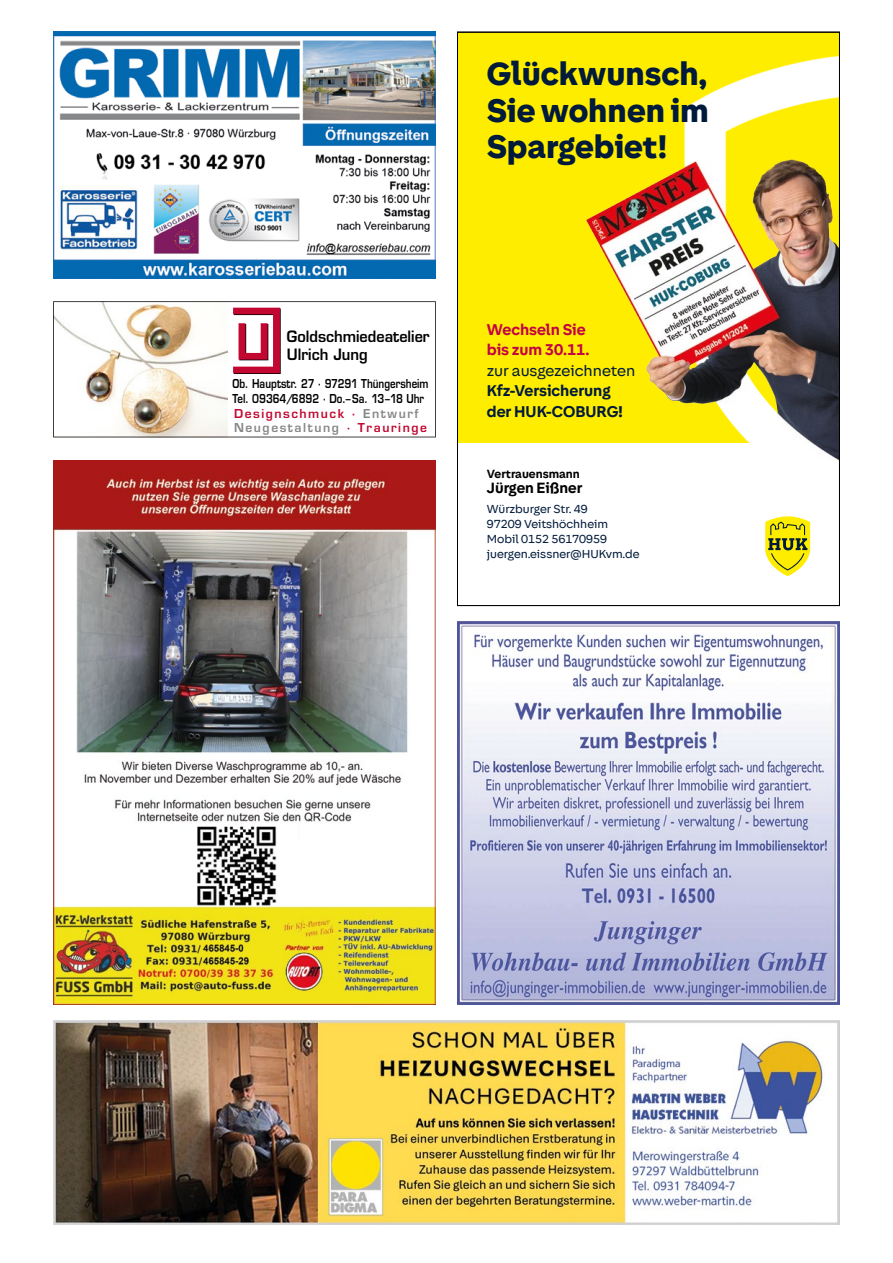
<style>
.page{position:relative;width:893px;height:1263px;background:#fff}
.page>*{position:absolute;margin:0;border:0;box-sizing:border-box;transform-origin:0 0}
.t1{font:900 33px/36.3px "HUK Sans";color:#001a3b;text-align:justify}
.t2{font:700 15.75px/20.4px "HUK Sans";color:#001a3b}
.t3{font:700 15.75px/20.5px "HUK Sans";color:#c20344}
.t4{font:15.75px "HUK Sans";letter-spacing:-.01em;color:#001a3b}
.t5{font:600 15.3px/18.3px "Eurostile";color:#000;scale:.95 1}
.t6{font:700 15px "HUK Sans";color:#000}
.t7{font:600 12px/14.5px "Eurostile";letter-spacing:.015em;color:#000;scale:.81 1}
.t8{font:12px/15px "HUK Sans";color:#001a3b}
.t9{font:700 12px "HUK Sans";letter-spacing:-.005em;color:#000}
.s1{color:#c20831}
.s2{color:#878787}
.s3{font-weight:900}
</style>
<div class="page">
<svg style="left:53px;top:301px;width:383px;height:136px"></svg>
<img style="left:53px;top:1020px;width:787px;height:205px">
<img style="left:53px;top:460px;width:383px;height:544px">
<img style="left:457px;top:621px;width:383px;height:383px">
<img style="left:53px;top:32px;width:383px;height:247px">
<div style="left:457px;top:32px;width:383px;height:410px;background:#ffed00"></div>
<img style="left:576px;top:56px;width:262px;height:404px">
<svg style="left:765px;top:516px;width:45px;height:60px"></svg>
<h1 class="t1" style="left:487px;top:54px;width:224px">Glückwunsch, Sie wohnen im Spargebiet!</h1>
<p class="t5" style="left:287px;top:327px;width:152px">Goldschmiedeatelier<br>Ulrich Jung</p>
<p class="t7" style="left:233px;top:376px;width:243px">Ob. Hauptstr. 27 · 97291 Thüngersheim<br>Tel. 09364/6892 · Do.–Sa. 13–18 Uhr<br><span class="s1">Designschmuck ·</span> <span class="s2">Entwurf<br>Neugestaltung</span> <span class="s1">· Trauringe</span></p>
<h2 class="t3" style="left:487px;top:319px;width:104px">Wechseln Sie bis zum 30.11.</h2>
<h2 class="t4" style="left:487px;top:360px;width:150px">zur ausgezeichneten</h2>
<h2 class="t2" style="left:487px;top:380px;width:137px">Kfz-Versicherung der HUK-COBURG<span class="s3">!</span></h2>
<p class="t9" style="left:487px;top:466px;width:95px">Vertrauensmann</p>
<p class="t6" style="left:487px;top:478px;width:97px">Jürgen Eißner</p>
<p class="t8" style="left:487px;top:501px;width:123px">Würzburger Str. 49<br>97209 Veitshöchheim<br>Mobil 0152 56170959</p>
<p class="t8" style="left:487px;top:546px;width:154px">juergen.eissner@HUKvm.de</p>
</div>
